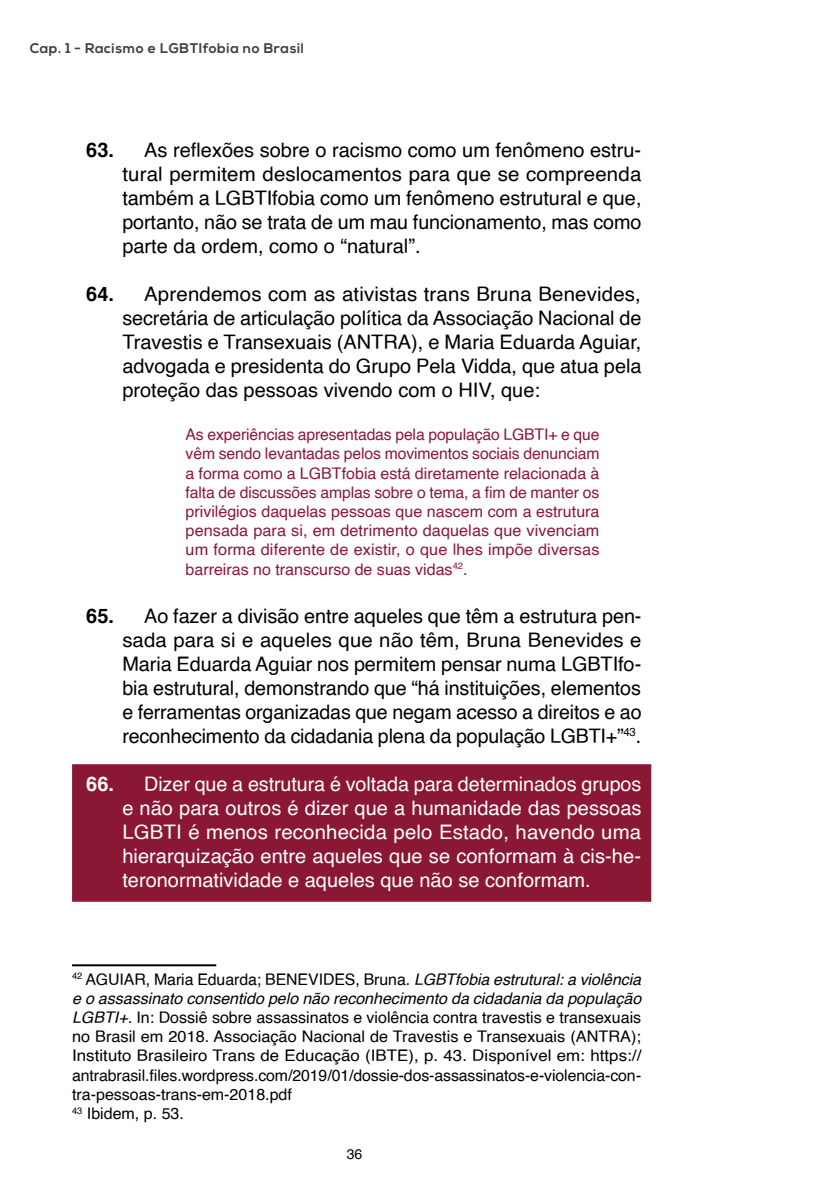
<style>
.page{position:relative;width:840px;height:1191px;background:#fff}
.page>*{position:absolute;margin:0;border:0;box-sizing:border-box;transform-origin:0 0}
.t1{font:20px/24px "Helvetica";letter-spacing:-.005em;color:#000;text-align:justify}
.t2{font:20px/24px "Helvetica";color:#fff;text-align:justify}
.t3{font:16px/19.2px "Helvetica";color:#000}
.t4{font:16px/19.2px "Helvetica";color:#8a1835;text-align:justify}
.t5{font:700 14px "Nexa";letter-spacing:.04em;color:#404040}
.t6{font:14px "Helvetica";color:#000}
.s1{font-weight:700}
.s2{font-style:italic}
</style>
<div class="page">
<div style="left:72px;top:764px;width:579px;height:137px;background:#8a1835;border:2px solid #8a1835"></div>
<hr style="left:72px;top:964px;width:144px;height:2px;background:#000">
<p class="t5" style="left:30px;top:40px;width:276px">Cap. 1 - Racismo e LGBTIfobia no Brasil</p>
<p class="t1" style="left:122px;top:138px;width:520px;text-indent:-36px"><span class="s1">63.</span> As reflexões sobre o racismo como um fenômeno estru&shy;tural permitem deslocamentos para que se compreenda também a LGBTIfobia como um fenômeno estrutural e que, portanto, não se trata de um mau funcionamento, mas como parte da ordem, como o “natural”.</p>
<p class="t1" style="left:122px;top:282px;width:520px;text-indent:-36px"><span class="s1">64.</span> Aprendemos com as ativistas trans Bruna Benevides, secretária de articulação política da Associação Nacional de Travestis e Transexuais (ANTRA), e Maria Eduarda Aguiar, advogada e presidenta do Grupo Pela Vidda, que atua pela proteção das pessoas vivendo com o HIV, que:</p>
<p class="t4" style="left:185px;top:425px;width:415px">As experiências apresentadas pela população LGBTI+ e que vêm sendo levantadas pelos movimentos sociais denunciam a forma como a LGBTfobia está diretamente relacionada à falta de discussões amplas sobre o tema, a fim de manter os privilégios daquelas pessoas que nascem com a estrutura pensada para si, em detrimento daquelas que vivenciam um forma diferente de existir, o que lhes impõe diversas barreiras no transcurso de suas vidas<sup>42</sup>.</p>
<p class="t1" style="left:122px;top:604px;width:520px;text-indent:-36px"><span class="s1">65.</span> Ao fazer a divisão entre aqueles que têm a estrutura pen&shy;sada para si e aqueles que não têm, Bruna Benevides e Maria Eduarda Aguiar nos permitem pensar numa LGBTIfo&shy;bia estrutural, demonstrando que “há instituições, elementos e ferramentas organizadas que negam acesso a direitos e ao reconhecimento da cidadania plena da população LGBTI+”<sup>43</sup>.</p>
<p class="t2" style="left:122px;top:772px;width:520px;text-indent:-36px"><span class="s1">66.</span> Dizer que a estrutura é voltada para determinados grupos e não para outros é dizer que a humanidade das pessoas LGBTI é menos reconhecida pelo Estado, havendo uma hierarquização entre aqueles que se conformam à cis-he&shy;teronormatividade e aqueles que não se conformam.</p>
<p class="t3" style="left:72px;top:969px;width:570px"><sup>42</sup> AGUIAR, Maria Eduarda; BENEVIDES, Bruna. <span class="s2">LGBTfobia estrutural: a violência e o assassinato consentido pelo não reconhecimento da cidadania da população LGBTI+.</span> In: Dossiê sobre assassinatos e violência contra travestis e transexuais no Brasil em 2018. Associação Nacional de Travestis e Transexuais (ANTRA); Instituto Brasileiro Trans de Educação (IBTE), p. 43. Disponível em: https:// antrabrasil.files.wordpress.com/2019/01/dossie-dos-assassinatos-e-violencia-con&shy;tra-pessoas-trans-em-2018.pdf<br><sup>43</sup> Ibidem, p. 53.</p>
<p class="t6" style="left:346px;top:1142px;width:17px">36</p>
</div>
